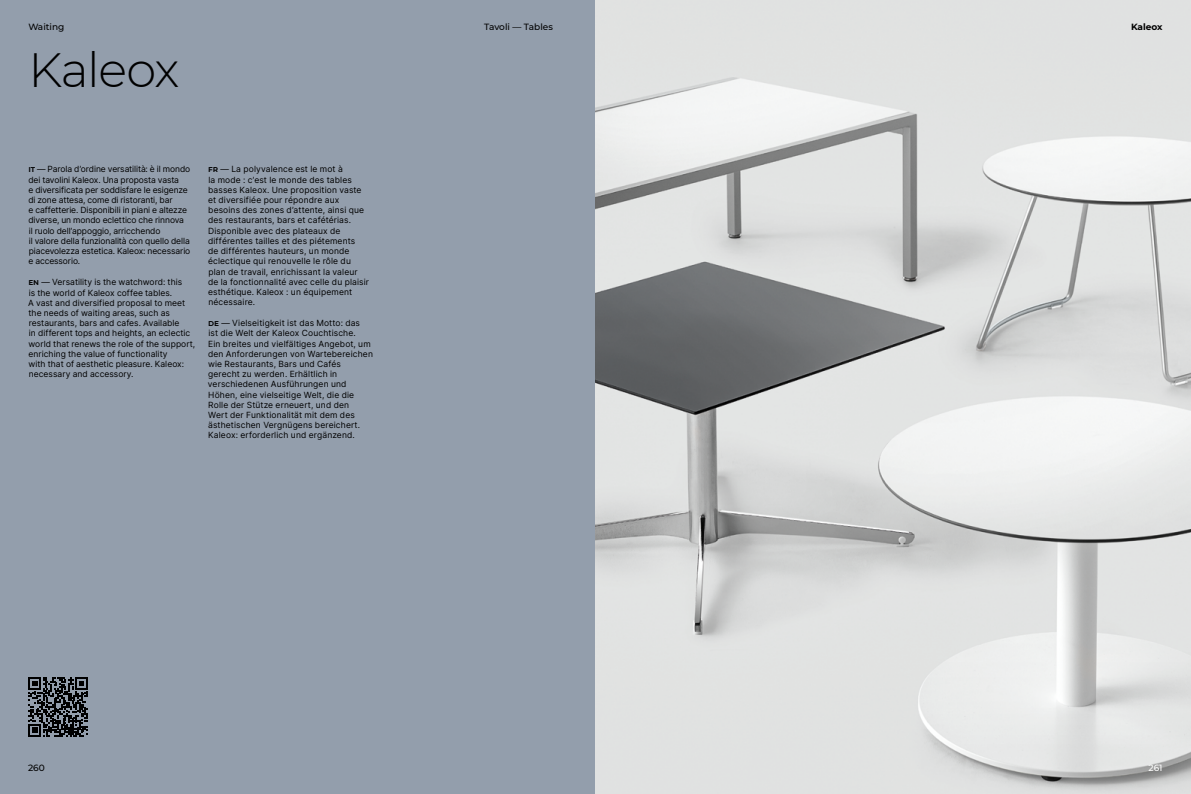
<style>
.page{position:relative;width:1191px;height:794px;background:#fff}
.page>*{position:absolute;margin:0;border:0;box-sizing:border-box;transform-origin:0 0}
.t1{font:300 48px "Montserrat";letter-spacing:-.025em;color:#000}
.t2{font:500 9px "Montserrat";color:#000}
.t3{font:700 9px "Montserrat";color:#000}
.t4{font:500 9px "Montserrat";color:#fff}
.t5{font:8.5px/10.2px "Inter";letter-spacing:.005em;color:#000}
.s1{font-family:"Montserrat";font-weight:600}
</style>
<div class="page">
<div style="left:0;top:0;width:595px;height:794px;background:#939eac"></div>
<img style="left:595px;top:0;width:596px;height:794px">
<svg style="left:28px;top:677px;width:60px;height:59px"></svg>
<p class="t2" style="left:484px;top:20px;width:70px">Tavoli — Tables</p>
<p class="t2" style="left:28px;top:20px;width:38px">Waiting</p>
<p class="t3" style="left:1131px;top:20px;width:33px">Kaleox</p>
<h1 class="t1" style="left:28px;top:37px;width:152px">Kaleox</h1>
<p class="t5" style="left:28px;top:164px;width:163px"><span class="s1">IT —</span> Parola d’ordine versatilità: è il mondo dei tavolini Kaleox. Una proposta vasta<br>e diversificata per soddisfare le esigenze di zone attesa, come di ristoranti, bar<br>e caffetterie. Disponibili in piani e altezze diverse, un mondo eclettico che rinnova<br>il ruolo dell’appoggio, arricchendo<br>il valore della funzionalità con quello della piacevolezza estetica. Kaleox: necessario e accessorio.</p>
<p class="t5" style="left:28px;top:277px;width:169px"><span class="s1">EN —</span> Versatility is the watchword: this<br>is the world of Kaleox coffee tables.<br>A vast and diversified proposal to meet the needs of waiting areas, such as restaurants, bars and cafes. Available<br>in different tops and heights, an eclectic world that renews the role of the support, enriching the value of functionality<br>with that of aesthetic pleasure. Kaleox: necessary and accessory.</p>
<p class="t5" style="left:208px;top:164px;width:163px"><span class="s1">FR —</span> La polyvalence est le mot à<br>la mode : c’est le monde des tables basses Kaleox. Une proposition vaste et diversifiée pour répondre aux besoins des zones d’attente, ainsi que des restaurants, bars et cafétérias.<br>Disponible avec des plateaux de différentes tailles et des piétements<br>de différentes hauteurs, un monde éclectique qui renouvelle le rôle du plan de travail, enrichissant la valeur de la fonctionnalité avec celle du plaisir esthétique. Kaleox : un équipement nécessaire.</p>
<p class="t5" style="left:208px;top:318px;width:166px"><span class="s1">DE —</span> Vielseitigkeit ist das Motto: das<br>ist die Welt der Kaleox Couchtische.<br>Ein breites und vielfältiges Angebot, um den Anforderungen von Wartebereichen wie Restaurants, Bars und Cafés gerecht zu werden. Erhältlich in verschiedenen Ausführungen und Höhen, eine vielseitige Welt, die die Rolle der Stütze erneuert, und den<br>Wert der Funktionalität mit dem des ästhetischen Vergnügens bereichert.<br>Kaleox: erforderlich und ergänzend.</p>
<p class="t2" style="left:28px;top:762px;width:18px">260</p>
<p class="t4" style="left:1148px;top:762px;width:16px">261</p>
</div>
